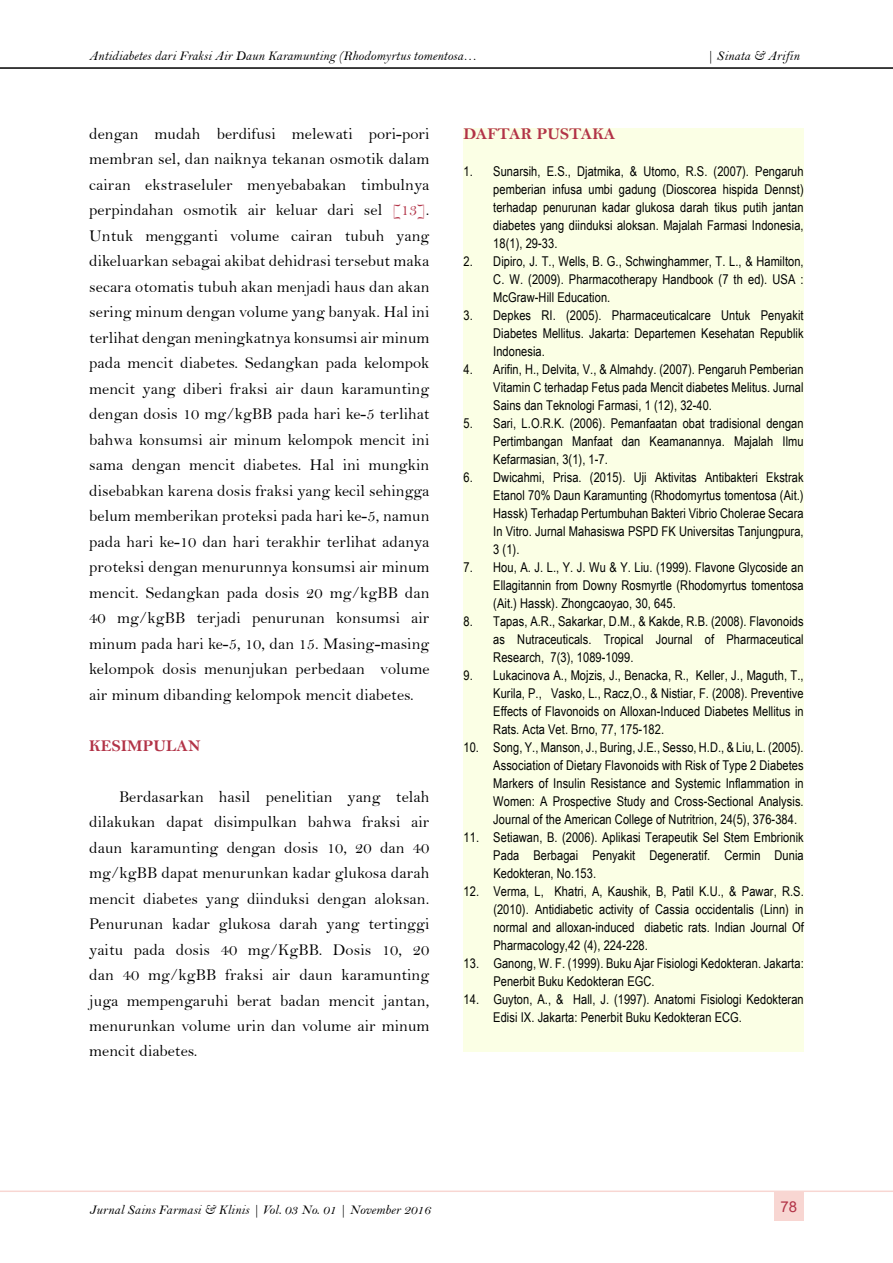
<style>
.page{position:relative;width:893px;height:1263px;background:#fff}
.page>*{position:absolute;margin:0;border:0;box-sizing:border-box;transform-origin:0 0}
.t1{font:16.5px/25.5px "Bell";letter-spacing:.005em;color:#000;text-align:justify}
.t2{font:16.5px "Bell MT Bold";letter-spacing:.005em;color:#b23347}
.t3{font:15px "Arial";color:#b23347}
.t4{font:13.5px/18px "Arial Narrow Special G1";letter-spacing:.005em;color:#000;text-align:justify}
.t5{font:13.5px "Bell MT Italic";color:#000}
.s1{color:#b23347}
</style>
<div class="page">
<div style="left:463px;top:128px;width:341px;height:923px;background:#fbffe5"></div>
<hr style="left:0;top:67px;width:893px;height:2px;background:#000">
<hr style="left:0;top:1190px;width:893px;height:2px;background:#f8d6d2">
<div style="left:774px;top:1191px;width:30px;height:30px;background:#f8d6d2"></div>
<p class="t5" style="left:89px;top:48px;width:389px">Antidiabetes dari Fraksi Air Daun Karamunting (Rhodomyrtus tomentosa…</p>
<p class="t5" style="left:706px;top:48px;width:94px">| Sinata &amp; Arifin</p>
<p class="t1" style="left:89px;top:121px;width:342px">dengan mudah berdifusi melewati pori-pori membran sel, dan naiknya tekanan osmotik dalam cairan ekstraseluler menyebabakan timbulnya perpindahan osmotik air keluar dari sel <span class="s1">[13]</span>.<br>Untuk mengganti volume cairan tubuh yang dikeluarkan sebagai akibat dehidrasi tersebut maka secara otomatis tubuh akan menjadi haus dan akan sering minum dengan volume yang banyak. Hal ini terlihat dengan meningkatnya konsumsi air minum pada mencit diabetes. Sedangkan pada kelompok mencit yang diberi fraksi air daun karamunting dengan dosis 10 mg/kgBB pada hari ke-5 terlihat bahwa konsumsi air minum kelompok mencit ini sama dengan mencit diabetes. Hal ini mungkin disebabkan karena dosis fraksi yang kecil sehingga belum memberikan proteksi pada hari ke-5, namun pada hari ke-10 dan hari terakhir terlihat adanya proteksi dengan menurunnya konsumsi air minum mencit. Sedangkan pada dosis 20 mg/kgBB dan 40 mg/kgBB terjadi penurunan konsumsi air minum pada hari ke-5, 10, dan 15. Masing-masing kelompok dosis menunjukan perbedaan volume air minum dibanding kelompok mencit diabetes.</p>
<p class="t2" style="left:89px;top:735px;width:113px">KESIMPULAN</p>
<p class="t1" style="left:89px;top:783px;width:342px;text-indent:30px">Berdasarkan hasil penelitian yang telah dilakukan dapat disimpulkan bahwa fraksi air daun karamunting dengan dosis 10, 20 dan 40 mg/kgBB dapat menurunkan kadar glukosa darah mencit diabetes yang diinduksi dengan aloksan.<br>Penurunan kadar glukosa darah yang tertinggi yaitu pada dosis 40 mg/KgBB. Dosis 10, 20 dan 40 mg/kgBB fraksi air daun karamunting juga mempengaruhi berat badan mencit jantan, menurunkan volume urin dan volume air minum mencit diabetes.</p>
<p class="t2" style="left:463px;top:124px;width:153px">DAFTAR PUSTAKA</p>
<p class="t4" style="left:493px;top:162px;width:312px;text-indent:-30px">1. Sunarsih, E.S., Djatmika, &amp; Utomo, R.S. (2007). Pengaruh pemberian infusa umbi gadung (Dioscorea hispida Dennst) terhadap penurunan kadar glukosa darah tikus putih jantan diabetes yang diinduksi aloksan. Majalah Farmasi Indonesia, 18(1), 29-33.</p>
<p class="t4" style="left:493px;top:252px;width:312px;text-indent:-30px">2. Dipiro, J. T., Wells, B. G., Schwinghammer, T. L., &amp; Hamilton, C. W. (2009). Pharmacotherapy Handbook (7 th ed). USA :<br>McGraw-Hill Education.</p>
<p class="t4" style="left:493px;top:306px;width:312px;text-indent:-30px">3. Depkes RI. (2005). Pharmaceuticalcare Untuk Penyakit Diabetes Mellitus. Jakarta: Departemen Kesehatan Republik Indonesia.</p>
<p class="t4" style="left:493px;top:360px;width:312px;text-indent:-30px">4. Arifin, H., Delvita, V., &amp; Almahdy. (2007). Pengaruh Pemberian Vitamin C terhadap Fetus pada Mencit diabetes Melitus. Jurnal Sains dan Teknologi Farmasi, 1 (12), 32-40.</p>
<p class="t4" style="left:493px;top:414px;width:312px;text-indent:-30px">5. Sari, L.O.R.K. (2006). Pemanfaatan obat tradisional dengan Pertimbangan Manfaat dan Keamanannya. Majalah Ilmu Kefarmasian, 3(1), 1-7.</p>
<p class="t4" style="left:493px;top:468px;width:312px;text-indent:-30px">6. Dwicahmi, Prisa. (2015). Uji Aktivitas Antibakteri Ekstrak Etanol 70% Daun Karamunting (Rhodomyrtus tomentosa (Ait.)<br>Hassk) Terhadap Pertumbuhan Bakteri Vibrio Cholerae Secara In Vitro. Jurnal Mahasiswa PSPD FK Universitas Tanjungpura, 3 (1).</p>
<p class="t4" style="left:493px;top:558px;width:312px;text-indent:-30px">7. Hou, A. J. L., Y. J. Wu &amp; Y. Liu. (1999). Flavone Glycoside an Ellagitannin from Downy Rosmyrtle (Rhodomyrtus tomentosa (Ait.) Hassk). Zhongcaoyao, 30, 645.</p>
<p class="t4" style="left:493px;top:612px;width:312px;text-indent:-30px">8. Tapas, A.R., Sakarkar, D.M., &amp; Kakde, R.B. (2008). Flavonoids as Nutraceuticals. Tropical Journal of Pharmaceutical Research, 7(3), 1089-1099.</p>
<p class="t4" style="left:493px;top:666px;width:312px;text-indent:-30px">9. Lukacinova A., Mojzis, J., Benacka, R., Keller, J., Maguth, T., Kurila, P., Vasko, L., Racz,O., &amp; Nistiar, F. (2008). Preventive Effects of Flavonoids on Alloxan-Induced Diabetes Mellitus in Rats. Acta Vet. Brno, 77, 175-182.</p>
<p class="t4" style="left:493px;top:738px;width:312px;text-indent:-30px">10. Song, Y., Manson, J., Buring, J.E., Sesso, H.D., &amp; Liu, L. (2005).<br>Association of Dietary Flavonoids with Risk of Type 2 Diabetes Markers of Insulin Resistance and Systemic Inflammation in Women: A Prospective Study and Cross-Sectional Analysis.<br>Journal of the American College of Nutritrion, 24(5), 376-384.</p>
<p class="t4" style="left:493px;top:828px;width:312px;text-indent:-30px">11. Setiawan, B. (2006). Aplikasi Terapeutik Sel Stem Embrionik Pada Berbagai Penyakit Degeneratif. Cermin Dunia Kedokteran, No.153.</p>
<p class="t4" style="left:493px;top:881px;width:312px;text-indent:-30px">12. Verma, L, Khatri, A, Kaushik, B, Patil K.U., &amp; Pawar, R.S. (2010). Antidiabetic activity of Cassia occidentalis (Linn) in normal and alloxan-induced diabetic rats. Indian Journal Of Pharmacology,42 (4), 224-228.</p>
<p class="t4" style="left:493px;top:953px;width:312px;text-indent:-30px">13. Ganong, W. F. (1999). Buku Ajar Fisiologi Kedokteran. Jakarta:<br>Penerbit Buku Kedokteran EGC.</p>
<p class="t4" style="left:493px;top:989px;width:312px;text-indent:-30px">14. Guyton, A., &amp; Hall, J. (1997). Anatomi Fisiologi Kedokteran<br>Edisi IX. Jakarta: Penerbit Buku Kedokteran ECG.</p>
<p class="t5" style="left:90px;top:1201px;width:342px">Jurnal Sains Farmasi &amp; Klinis | Vol. 03 No. 01 | November 2016</p>
<p class="t3" style="left:780px;top:1196px;width:18px">78</p>
</div>
